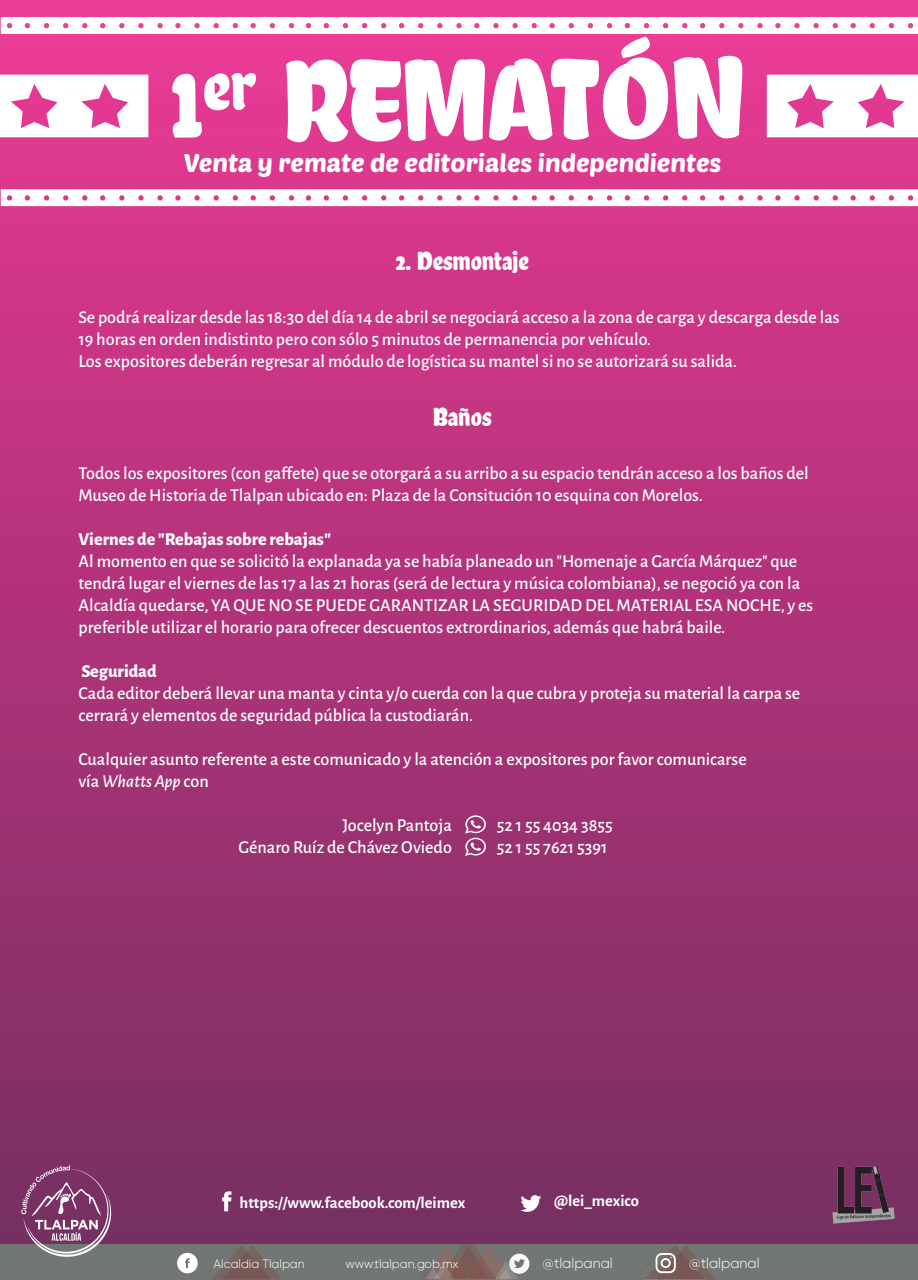
<style>
.page{position:relative;width:918px;height:1280px;background:#fff}
.page>*{position:absolute;margin:0;border:0;box-sizing:border-box;transform-origin:0 0}
.t1{font:115.35px "Chela One";color:#fff}
.t2{font:25.8px "Chela One";color:#fff}
.t3{font:25.35px "Poetsen One";color:#fff}
.t4{font:500 18.15px/22px "Alegreya Sans";color:#fff}
.t5{font:800 18.15px "Alegreya Sans";color:#fff}
.t6{font:700 16.5px "Alegreya Sans";color:#fff}
.t7{font:300 14.1px "Gilroy";color:#fff}
.t8{font:300 12.15px "Gilroy";color:#fff}
.s1{font-style:italic}
</style>
<div class="page">
<div style="left:0;top:0;width:918px;height:1279px;background:linear-gradient(to bottom,#ec3a95,#712e5e)"></div>
<svg style="left:767px;top:75px;width:151px;height:62px"></svg>
<svg style="left:0;top:75px;width:148px;height:62px"></svg>
<svg style="left:1px;top:17px;width:917px;height:17px"></svg>
<svg style="left:1px;top:189px;width:917px;height:17px"></svg>
<svg style="left:222px;top:1191px;width:9px;height:20px"></svg>
<svg style="left:520px;top:1195px;width:21px;height:16px"></svg>
<svg style="left:465px;top:815px;width:21px;height:41px"></svg>
<div style="left:0;top:1244px;width:918px;height:35px;background:#727775"></div>
<svg style="left:635px;top:1245px;width:81px;height:35px"></svg>
<svg style="left:418px;top:1244px;width:111px;height:36px"></svg>
<svg style="left:177px;top:1245px;width:105px;height:35px"></svg>
<svg style="left:21px;top:1165px;width:90px;height:91px;background:#8c577c"></svg>
<img style="left:830px;top:1163px;width:68px;height:64px">
<div style="left:172px;top:73px;width:84px;height:65px;background:#e33892"></div>
<p class="t1" style="left:282px;top:35px;width:465px;rotate:-1deg">REMATÓN</p>
<p class="t3" style="left:184px;top:146px;width:539px">Venta y remate de editoriales independientes</p>
<p class="t2" style="left:396px;top:246px;width:135px">2. Desmontaje</p>
<p class="t4" style="left:78px;top:305px;width:763px">Se podrá realizar desde las 18:30 del día 14 de abril se negociará acceso a la zona de carga y descarga desde las<br>19 horas en orden indistinto pero con sólo 5 minutos de permanencia por vehículo.</p>
<p class="t4" style="left:78px;top:349px;width:660px">Los expositores deberán regresar al módulo de logística su mantel si no se autorizará su salida.</p>
<p class="t2" style="left:433px;top:402px;width:60px">Baños</p>
<p class="t4" style="left:78px;top:461px;width:732px">Todos los expositores (con gaffete) que se otorgará a su arribo a su espacio tendrán acceso a los baños del<br>Museo de Historia de Tlalpan ubicado en: Plaza de la Consitución 10 esquina con Morelos.</p>
<p class="t5" style="left:78px;top:526px;width:254px">Viernes de "Rebajas sobre rebajas"</p>
<p class="t4" style="left:78px;top:549px;width:736px">Al momento en que se solicitó la explanada ya se había planeado un "Homenaje a García Márquez" que tendrá lugar el viernes de las 17 a las 21 horas (será de lectura y música colombiana), se negoció ya con la Alcaldía quedarse, YA QUE NO SE PUEDE GARANTIZAR LA SEGURIDAD DEL MATERIAL ESA NOCHE, y es preferible utilizar el horario para ofrecer descuentos extrordinarios, además que habrá baile.</p>
<p class="t5" style="left:81px;top:657px;width:77px">Seguridad</p>
<p class="t4" style="left:78px;top:681px;width:723px">Cada editor deberá llevar una manta y cinta y/o cuerda con la que cubra y proteja su material la carpa se cerrará y elementos de seguridad pública la custodiarán.</p>
<p class="t4" style="left:78px;top:747px;width:670px">Cualquier asunto referente a este comunicado y la atención a expositores por favor comunicarse vía <span class="s1">Whatts App</span> con</p>
<p class="t4" style="left:342px;top:813px;width:111px">Jocelyn Pantoja</p>
<p class="t4" style="left:497px;top:813px;width:117px">52 1 55 4034 3855</p>
<p class="t4" style="left:239px;top:835px;width:215px">Génaro Ruíz de Chávez Oviedo</p>
<p class="t4" style="left:497px;top:835px;width:112px">52 1 55 7621 5391</p>
<p class="t6" style="left:240px;top:1190px;width:227px">https://www.facebook.com/leimex</p>
<p class="t6" style="left:554px;top:1188px;width:86px">@lei_mexico</p>
<p class="t8" style="left:214px;top:1256px;width:93px">Alcaldía Tlalpan</p>
<p class="t8" style="left:345px;top:1256px;width:115px">www.tlalpan.gob.mx</p>
<p class="t7" style="left:543px;top:1254px;width:72px">@tlalpanal</p>
<p class="t7" style="left:689px;top:1254px;width:72px">@tlalpanal</p>
</div>
